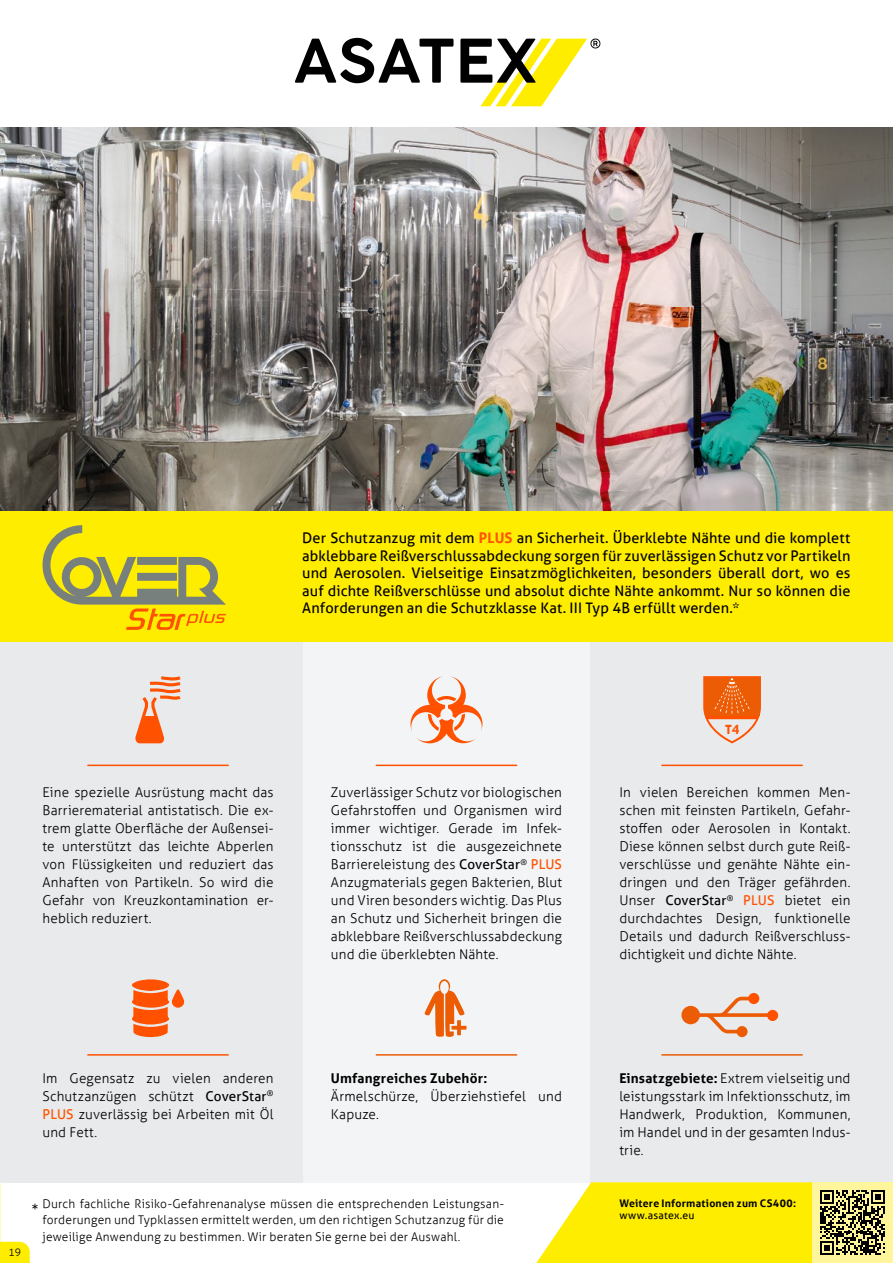
<style>
.page{position:relative;width:893px;height:1263px;background:#fff}
.page>*{position:absolute;margin:0;border:0;box-sizing:border-box;transform-origin:0 0}
.t1{font:16.5px "Barlow";color:#000}
.t2{font:14.55px/17.4px "Aller";letter-spacing:.005em;color:#000;text-align:justify}
.t3{font:700 14.25px "Tw Cen";color:#ff5100}
.t4{font:300 13.5px/18px "Aller";letter-spacing:.01em;color:#000;text-align:justify}
.t5{font:700 13.5px "Aller";letter-spacing:.01em;color:#000}
.t6{font:300 12px/16.5px "Aller";letter-spacing:.015em;color:#000;text-align:justify}
.t7{font:700 10.5px "Aller";letter-spacing:.02em;color:#000}
.t8{font:10.5px "Aller";letter-spacing:.025em;color:#000}
.t9{font:300 10.5px "Aller";color:#000}
.s1{font-weight:700;color:#ff5100}
.s2{font-weight:400}
.s3{font-weight:400;color:#ff5100}
.s4{font-weight:700}
</style>
<div class="page">
<div style="left:0;top:642px;width:893px;height:540px;background:#f3f4f5"></div>
<div style="left:0;top:642px;width:302px;height:540px;background:#e8eaeb"></div>
<div style="left:591px;top:642px;width:302px;height:540px;background:#e8eaeb"></div>
<div style="left:0;top:510px;width:893px;height:132px;background:#ffed00"></div>
<img style="left:0;top:127px;width:893px;height:383px">
<img style="left:0;top:510px;width:893px;height:1px">
<svg style="left:135px;top:676px;width:46px;height:67px"></svg>
<svg style="left:411px;top:676px;width:71px;height:67px"></svg>
<hr style="left:88px;top:765px;width:140px;height:1px;background:#ff5100">
<hr style="left:376px;top:765px;width:141px;height:1px;background:#ff5100">
<hr style="left:662px;top:765px;width:140px;height:1px;background:#ff5100">
<svg style="left:703px;top:676px;width:58px;height:67px"></svg>
<hr style="left:88px;top:1054px;width:140px;height:1px;background:#ff5100">
<svg style="left:132px;top:979px;width:53px;height:58px"></svg>
<svg style="left:295px;top:38px;width:305px;height:68px"></svg>
<svg style="left:681px;top:996px;width:92px;height:41px"></svg>
<div style="left:767px;top:1010px;width:11px;height:11px;background:#ff5100;border-radius:50%"></div>
<div style="left:748px;top:993px;width:11px;height:11px;background:#ff5100;border-radius:50%"></div>
<hr style="left:662px;top:1054px;width:140px;height:1px;background:#eb5c05">
<hr style="left:376px;top:1054px;width:141px;height:1px;background:#eb5c05">
<svg style="left:425px;top:979px;width:42px;height:58px"></svg>
<svg style="left:536px;top:1182px;width:357px;height:81px;background:#ecde2c"></svg>
<svg style="left:43px;top:525px;width:183px;height:105px"></svg>
<svg style="left:0;top:1242px;width:30px;height:21px"></svg>
<p class="t2" style="left:302px;top:529px;width:550px">Der Schutzanzug mit dem <span class="s1">PLUS</span> an Sicherheit. Überklebte Nähte und die komplett abklebbare Reißverschlussabdeckung sorgen für zuverlässigen Schutz vor Partikeln und Aerosolen. Vielseitige Einsatzmöglichkeiten, besonders überall dort, wo es auf dichte Reißverschlüsse und absolut dichte Nähte ankommt. Nur so können die Anforderungen an die Schutzklasse Kat. III Typ 4B erfüllt werden.*</p>
<p class="t3" style="left:725px;top:721px;width:16px">T4</p>
<p class="t4" style="left:43px;top:783px;width:233px">Eine spezielle Ausrüstung macht das Barrierematerial antistatisch. Die ex&shy;trem glatte Oberfläche der Außensei&shy;te unterstützt das leichte Abperlen von Flüssigkeiten und reduziert das Anhaften von Partikeln. So wird die Gefahr von Kreuzkontamination er&shy;heblich reduziert.</p>
<p class="t4" style="left:331px;top:783px;width:233px">Zuverlässiger Schutz vor biologischen Gefahrstoffen und Organismen wird immer wichtiger. Gerade im Infek&shy;tionsschutz ist die ausgezeichnete Barriereleistung des <span class="s2">CoverStar</span><sup>®</sup> <span class="s3">PLUS </span>Anzugmaterials gegen Bakterien, Blut und Viren besonders wichtig. Das Plus an Schutz und Sicherheit bringen die abklebbare Reißverschlussabdeckung und die überklebten Nähte.</p>
<p class="t4" style="left:619px;top:783px;width:233px">In vielen Bereichen kommen Men&shy;schen mit feinsten Partikeln, Gefahr&shy;stoffen oder Aerosolen in Kontakt.<br>Diese können selbst durch gute Reiß&shy;verschlüsse und genähte Nähte ein&shy;dringen und den Träger gefährden.<br>Unser <span class="s2">CoverStar</span><sup>®</sup> <span class="s3">PLUS</span> bietet ein durchdachtes Design, funktionelle Details und dadurch Reißverschluss&shy;dichtigkeit und dichte Nähte.</p>
<p class="t4" style="left:43px;top:1069px;width:233px">Im Gegensatz zu vielen anderen Schutzanzügen schützt <span class="s2">CoverStar</span><sup>® </sup><span class="s3">PLUS</span> zuverlässig bei Arbeiten mit Öl und Fett.</p>
<p class="t5" style="left:331px;top:1069px;width:158px">Umfangreiches Zubehör:</p>
<p class="t4" style="left:331px;top:1087px;width:233px">Ärmelschürze, Überziehstiefel und<br>Kapuze.</p>
<p class="t9" style="left:9px;top:1246px;width:14px">19</p>
<p class="t6" style="left:43px;top:1195px;width:463px">Durch fachliche Risiko-Gefahrenanalyse müssen die entsprechenden Leistungsan&shy;forderungen und Typklassen ermittelt werden, um den richtigen Schutzanzug für die jeweilige Anwendung zu bestimmen. Wir beraten Sie gerne bei der Auswahl.</p>
<p class="t1" style="left:32px;top:1199px;width:8px">*</p>
<p class="t4" style="left:619px;top:1069px;width:233px"><span class="s4">Einsatzgebiete:</span> Extrem vielseitig und leistungsstark im Infektionsschutz, im Handwerk, Produktion, Kommunen, im Handel und in der gesamten Indus&shy;trie.</p>
<p class="t7" style="left:619px;top:1197px;width:178px">Weitere Informationen zum CS400:</p>
<p class="t8" style="left:619px;top:1209px;width:77px">www.asatex.eu</p>
</div>
